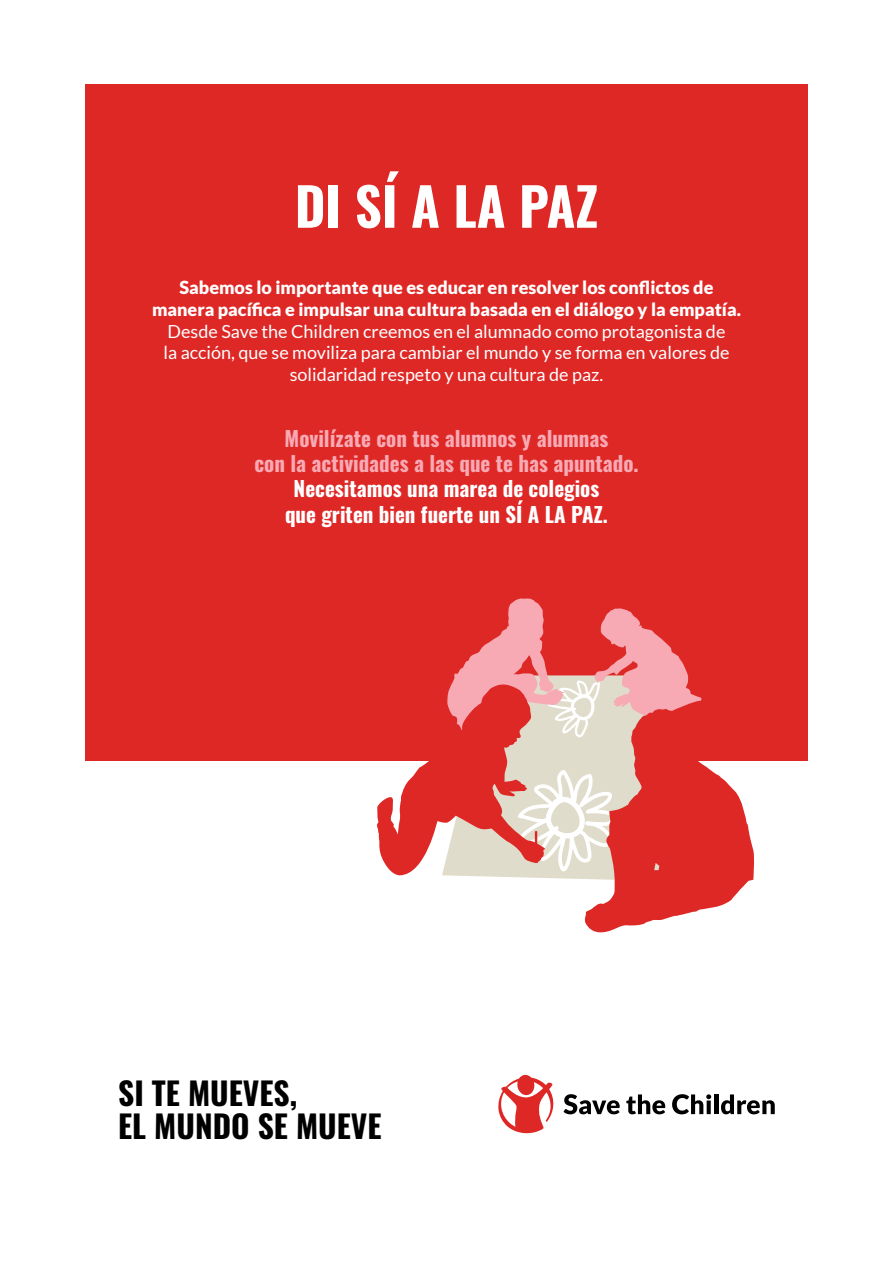
<style>
.page{position:relative;width:893px;height:1263px;background:#fff}
.page>*{position:absolute;margin:0;border:0;box-sizing:border-box;transform-origin:0 0}
.t1{font:52.5px "Oswald";color:#fff}
.t2{font:31.5px/33px "Oswald";color:#000}
.t3{font:21px "Oswald";color:#f7a9b4}
.t4{font:21px/25.2px "Oswald";color:#fff;text-align:center}
.t5{font:18px/21.6px "Lato";color:#fff;text-align:center}
.s1{font-weight:900}
</style>
<div class="page">
<div style="left:85px;top:85px;width:723px;height:676px;background:#de2826"></div>
<svg style="left:563px;top:1094px;width:57px;height:20px"></svg>
<svg style="left:626px;top:1094px;width:39px;height:20px"></svg>
<svg style="left:672px;top:1094px;width:39px;height:20px"></svg>
<hr style="left:714px;top:1094px;width:4px;height:20px;background:#000">
<svg style="left:721px;top:1094px;width:54px;height:20px"></svg>
<svg style="left:498px;top:1074px;width:56px;height:60px"></svg>
<svg style="left:377px;top:598px;width:377px;height:335px"></svg>
<p class="t1" style="left:295px;top:160px;width:305px">DI SÍ A LA PAZ</p>
<p class="t5" style="left:152px;top:277px;width:590px"><span class="s1">Sabemos lo importante que es educar en resolver los conflictos de manera pacífica e impulsar una cultura basada en el diálogo y la empatía.<br></span>Desde Save the Children creemos en el alumnado como protagonista de<br>la acción, que se moviliza para cambiar el mundo y se forma en valores de solidaridad respeto y una cultura de paz.</p>
<p class="t3" style="left:285px;top:420px;width:325px">Movilízate con tus alumnos y alumnas</p>
<p class="t3" style="left:254px;top:445px;width:386px">con la actividades a las que te has apuntado.</p>
<p class="t4" style="left:285px;top:474px;width:324px">Necesitamos una marea de colegios que griten bien fuerte un SÍ A LA PAZ.</p>
<p class="t2" style="left:118px;top:1074px;width:265px">SI TE MUEVES,<br>EL MUNDO SE MUEVE</p>
</div>
